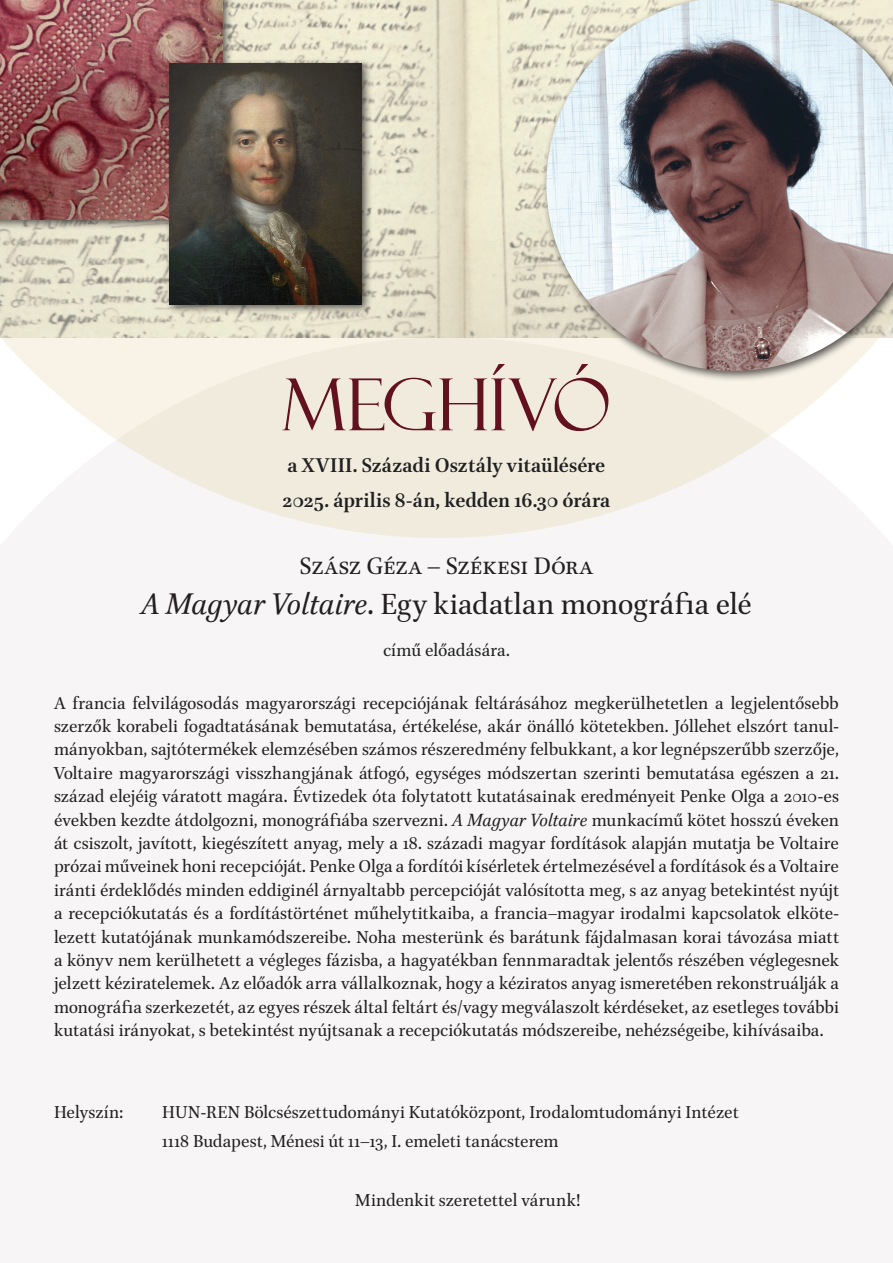
<style>
.page{position:relative;width:893px;height:1263px;background:#fff}
.page>*{position:absolute;margin:0;border:0;box-sizing:border-box;transform-origin:0 0}
.t1{font:72px "Felix Titling";letter-spacing:-.01em;color:#62111e}
.t2{font:33px "Brill";letter-spacing:.005em;color:#231f20}
.t3{font:27px "Brill";color:#231f20}
.t4{font:700 22.5px/34.5px "Brill";letter-spacing:.005em;color:#1f2020}
.t5{font:19.5px/23.4px "Brill";color:#231f20;text-align:justify}
.t6{font:19.5px "Brill";letter-spacing:.005em;color:#1f2020}
.s1{font-style:italic}
</style>
<div class="page">
<svg style="left:0;top:337px;width:836px;height:201px;fill:#f1ebde"></svg>
<img style="left:0;top:0;width:541px;height:337px">
<div style="left:0;top:0;width:234px;height:230px;background:#231f20;opacity:.75"></div>
<img style="left:0;top:0;width:223px;height:219px">
<div style="left:541px;top:0;width:352px;height:382px;background:#231f20;opacity:.75"></div>
<img style="left:546px;top:0;width:347px;height:371px">
<div style="left:164px;top:59px;width:208px;height:256px;background:#231f20;opacity:.75"></div>
<img style="left:169px;top:64px;width:192px;height:240px">
<h1 class="t1" style="left:282px;top:363px;width:330px">Meghívó</h1>
<p class="t4" style="left:283px;top:449px;width:329px">a XVIII. Századi Osztály vitaülésére<br>2025. április 8-án, kedden 16.30 órára</p>
<h3 class="t3" style="left:300px;top:548px;width:293px">Szász Géza – Székesi Dóra</h3>
<h2 class="t2" style="left:141px;top:582px;width:612px"><span class="s1">A Magyar Voltaire</span>. Egy kiadatlan monográfia elé</h2>
<p class="t6" style="left:383px;top:637px;width:128px">című előadására.</p>
<p class="t5" style="left:54px;top:692px;width:786px">A francia felvilágosodás magyarországi recepciójának feltárásához megkerülhetetlen a legjelentősebb szerzők korabeli fogadtatásának bemutatása, értékelése, akár önálló kötetekben. Jóllehet elszórt tanul&shy;mányokban, sajtótermékek elemzésében számos részeredmény felbukkant, a kor legnépszerűbb szerzője, Voltaire magyarországi visszhangjának átfogó, egységes módszertan szerinti bemutatása egészen a 21. század elejéig váratott magára. Évtizedek óta folytatott kutatásainak eredményeit Penke Olga a 2010-es években kezdte átdolgozni, monográfiába szervezni. <span class="s1">A Magyar Voltaire</span> munkacímű kötet hosszú éveken át csiszolt, javított, kiegészített anyag, mely a 18. századi magyar fordítások alapján mutatja be Voltaire prózai műveinek honi recepcióját. Penke Olga a fordítói kísérletek értelmezésével a fordítások és a Voltaire iránti érdeklődés minden eddiginél árnyaltabb percepcióját valósította meg, s az anyag betekintést nyújt a recepciókutatás és a fordítástörténet műhelytitkaiba, a francia–magyar irodalmi kapcsolatok elköte&shy;lezett kutatójának munkamódszereibe. Noha mesterünk és barátunk fájdalmasan korai távozása miatt a könyv nem kerülhetett a végleges fázisba, a hagyatékban fennmaradtak jelentős részében véglegesnek jelzett kéziratelemek. Az előadók arra vállalkoznak, hogy a kéziratos anyag ismeretében rekonstruálják a monográfia szerkezetét, az egyes részek által feltárt és/vagy megválaszolt kérdéseket, az esetleges további kutatási irányokat, s betekintést nyújtsanak a recepciókutatás módszereibe, nehézségeibe, kihívásaiba.</p>
<p class="t5" style="left:54px;top:1101px;width:71px">Helyszín:</p>
<p class="t5" style="left:162px;top:1098px;width:578px;line-height:29.2px">HUN-REN Bölcsészettudományi Kutatóközpont, Irodalomtudományi Intézet<br>1118 Budapest, Ménesi út 11–13, I. emeleti tanácsterem</p>
<p class="t5" style="left:355px;top:1189px;width:226px">Mindenkit szeretettel várunk!</p>
</div>
